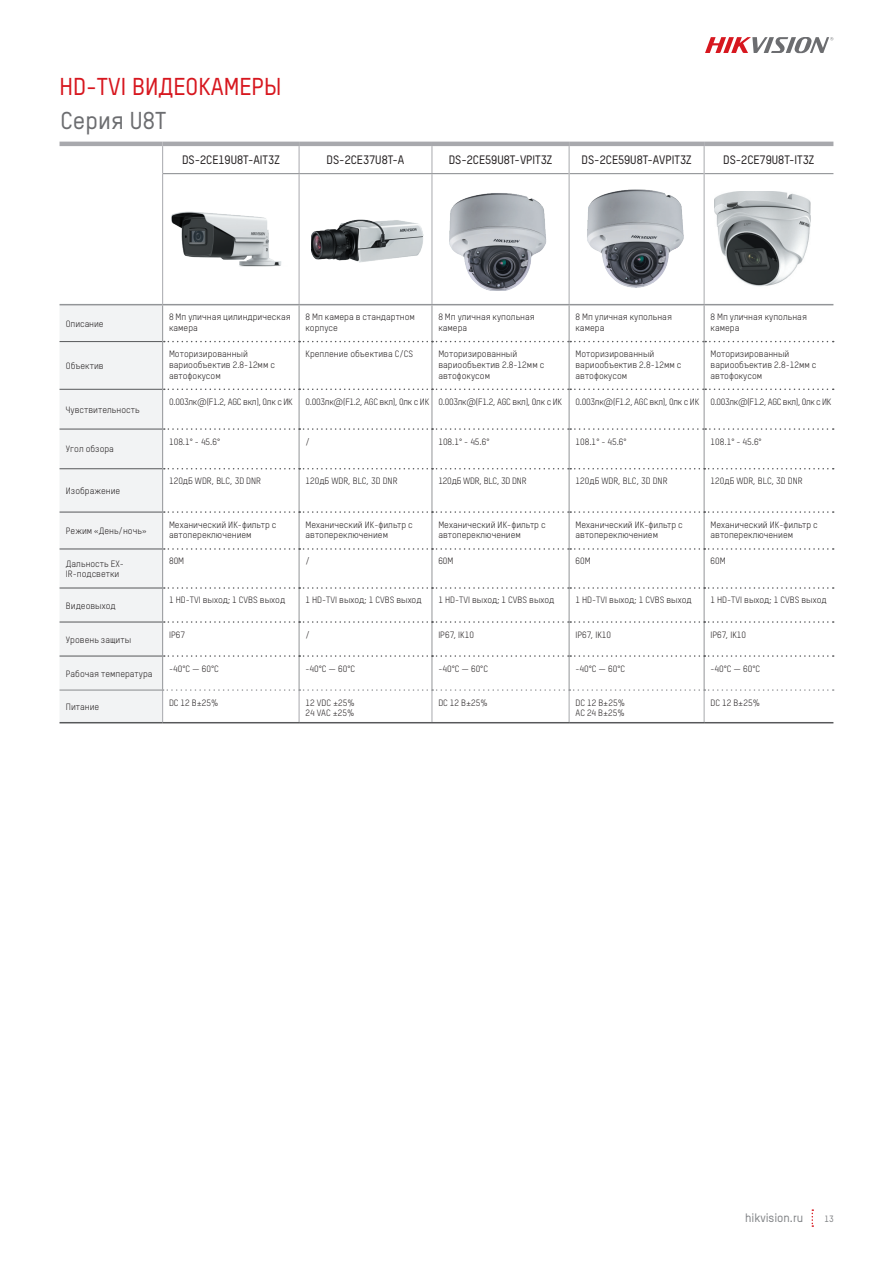
<style>
.page{position:relative;width:893px;height:1263px;background:#fff}
.page>*{position:absolute;margin:0;border:0;box-sizing:border-box;transform-origin:0 0}
.t1{font:500 24px "TSTARPRO";color:#d7171f}
.t2{font:500 24px "TSTARPRO";color:#6c6d70}
.table_header{font:500 12px "TSTARPRO";color:#231f20}
.t3{font:500 12px "TSTARPRO";color:#808285}
.table_body{font:9px/10.8px "TSTARPRO";color:#231f20}
.table_body-2{font:9px "TSTARPRO";letter-spacing:-.03em;color:#231f20}
.table_body-3{font:9px "TSTARPRO";letter-spacing:-.04em;color:#231f20}
.table_body-4{font:9px "TSTARPRO";letter-spacing:-.02em;color:#231f20}
.t4{font:500 9px "TSTARPRO";color:#808285}
</style>
<div class="page">
<svg style="left:705px;top:37px;width:128px;height:16px"></svg>
<svg style="left:811px;top:1209px;width:2px;height:18px"></svg>
<svg style="left:163px;top:174px;width:670px;height:130px"></svg>
<hr style="left:162px;top:174px;width:1px;height:130px;background:#a8a9ad">
<hr style="left:299px;top:174px;width:1px;height:130px;background:#a8a9ad">
<hr style="left:432px;top:174px;width:1px;height:130px;background:#a8a9ad">
<hr style="left:60px;top:142px;width:103px;height:4px;background:#a8a9ad">
<hr style="left:163px;top:142px;width:136px;height:4px;background:#a8a9ad">
<hr style="left:299px;top:142px;width:133px;height:4px;background:#a8a9ad">
<hr style="left:432px;top:142px;width:137px;height:4px;background:#a8a9ad">
<hr style="left:569px;top:142px;width:135px;height:4px;background:#a8a9ad">
<hr style="left:704px;top:142px;width:129px;height:4px;background:#a8a9ad">
<hr style="left:163px;top:304px;width:136px;height:1px;background:#939598">
<hr style="left:299px;top:304px;width:133px;height:1px;background:#939598">
<hr style="left:432px;top:304px;width:137px;height:1px;background:#939598">
<hr style="left:569px;top:304px;width:135px;height:1px;background:#939598">
<hr style="left:704px;top:304px;width:129px;height:1px;background:#939598">
<hr style="left:60px;top:304px;width:103px;height:1px;background:#939598">
<hr style="left:569px;top:174px;width:1px;height:130px;background:#a8a9ad">
<svg style="left:162px;top:144px;width:671px;height:30px"></svg>
<hr style="left:704px;top:174px;width:1px;height:130px;background:#a8a9ad">
<svg style="left:60px;top:305px;width:774px;height:418px"></svg>
<hr style="left:704px;top:722px;width:129px;height:1px;background:#57585a">
<img style="left:170px;top:205px;width:117px;height:78px">
<img style="left:311px;top:201px;width:114px;height:80px">
<img style="left:450px;top:189px;width:108px;height:102px">
<img style="left:587px;top:187px;width:103px;height:102px">
<img style="left:714px;top:191px;width:104px;height:102px">
<p class="t1" style="left:60px;top:70px;width:223px">HD-TVI ВИДЕОКАМЕРЫ</p>
<p class="t2" style="left:61px;top:104px;width:107px">Серия U8T</p>
<p class="table_header" style="left:182px;top:152px;width:99px">DS-2CE19U8T-AIT3Z</p>
<p class="table_header" style="left:327px;top:152px;width:79px">DS-2CE37U8T-A</p>
<p class="table_header" style="left:449px;top:152px;width:105px">DS-2CE59U8T-VPIT3Z</p>
<p class="table_header" style="left:582px;top:152px;width:111px">DS-2CE59U8T-AVPIT3Z</p>
<p class="table_header" style="left:723px;top:152px;width:93px">DS-2CE79U8T-IT3Z</p>
<p class="table_body" style="left:66px;top:318px;width:39px">Описание</p>
<p class="table_body" style="left:169px;top:311px;width:123px">8 Мп уличная цилиндрическая камера</p>
<p class="table_body" style="left:305px;top:311px;width:111px">8 Мп камера в стандартном корпусе</p>
<p class="table_body" style="left:438px;top:311px;width:98px">8 Мп уличная купольная камера</p>
<p class="table_body" style="left:575px;top:311px;width:98px">8 Мп уличная купольная камера</p>
<p class="table_body" style="left:710px;top:311px;width:98px">8 Мп уличная купольная камера</p>
<p class="table_body" style="left:66px;top:360px;width:39px">Объектив</p>
<p class="table_body" style="left:169px;top:348px;width:108px">Моторизированный вариообъектив 2.8-12мм с автофокусом</p>
<p class="table_body" style="left:305px;top:348px;width:109px">Крепление объектива C/CS</p>
<p class="table_body" style="left:438px;top:348px;width:108px">Моторизированный вариообъектив 2.8-12мм с автофокусом</p>
<p class="table_body" style="left:575px;top:348px;width:108px">Моторизированный вариообъектив 2.8-12мм с автофокусом</p>
<p class="table_body" style="left:710px;top:348px;width:108px">Моторизированный вариообъектив 2.8-12мм с автофокусом</p>
<p class="table_body" style="left:66px;top:404px;width:75px">Чувствительность</p>
<p class="table_body-2" style="left:169px;top:396px;width:125px">0.003лк@(F1.2, AGC вкл), 0лк с ИК</p>
<p class="table_body-2" style="left:305px;top:396px;width:125px">0.003лк@(F1.2, AGC вкл), 0лк с ИК</p>
<p class="table_body-2" style="left:438px;top:396px;width:125px">0.003лк@(F1.2, AGC вкл), 0лк с ИК</p>
<p class="table_body-2" style="left:575px;top:396px;width:125px">0.003лк@(F1.2, AGC вкл), 0лк с ИК</p>
<p class="table_body-3" style="left:710px;top:396px;width:122px">0.003лк@(F1.2, AGC вкл), 0лк с ИК</p>
<p class="table_body" style="left:66px;top:443px;width:50px">Угол обзора</p>
<p class="table_body" style="left:66px;top:485px;width:56px">Изображение</p>
<p class="table_body" style="left:169px;top:436px;width:53px">108.1° - 45.6°</p>
<p class="table_body" style="left:305px;top:436px;width:6px">/</p>
<p class="table_body" style="left:438px;top:436px;width:53px">108.1° - 45.6°</p>
<p class="table_body" style="left:575px;top:436px;width:53px">108.1° - 45.6°</p>
<p class="table_body" style="left:710px;top:436px;width:53px">108.1° - 45.6°</p>
<p class="table_body" style="left:169px;top:475px;width:94px">120дБ WDR, BLC, 3D DNR</p>
<p class="table_body" style="left:305px;top:475px;width:94px">120дБ WDR, BLC, 3D DNR</p>
<p class="table_body-4" style="left:438px;top:475px;width:90px">120дБ WDR, BLC, 3D DNR</p>
<p class="table_body" style="left:575px;top:475px;width:94px">120дБ WDR, BLC, 3D DNR</p>
<p class="table_body" style="left:710px;top:475px;width:94px">120дБ WDR, BLC, 3D DNR</p>
<p class="table_body" style="left:66px;top:525px;width:82px">Режим «День/ночь»</p>
<p class="table_body" style="left:169px;top:519px;width:109px">Механический ИК-фильтр с автопереключением</p>
<p class="table_body" style="left:305px;top:519px;width:109px">Механический ИК-фильтр с автопереключением</p>
<p class="table_body" style="left:438px;top:519px;width:109px">Механический ИК-фильтр с автопереключением</p>
<p class="table_body" style="left:575px;top:519px;width:109px">Механический ИК-фильтр с автопереключением</p>
<p class="table_body" style="left:710px;top:519px;width:109px">Механический ИК-фильтр с автопереключением</p>
<p class="table_body" style="left:66px;top:558px;width:59px">Дальность EX-<br>IR-подсветки</p>
<p class="table_body" style="left:169px;top:555px;width:17px">80М</p>
<p class="table_body" style="left:305px;top:555px;width:6px">/</p>
<p class="table_body" style="left:438px;top:555px;width:17px">60М</p>
<p class="table_body" style="left:575px;top:555px;width:17px">60М</p>
<p class="table_body" style="left:710px;top:555px;width:17px">60М</p>
<p class="table_body" style="left:66px;top:599px;width:51px">Видеовыход</p>
<p class="table_body" style="left:169px;top:594px;width:118px">1 HD-TVI выход; 1 CVBS выход</p>
<p class="table_body" style="left:305px;top:594px;width:118px">1 HD-TVI выход; 1 CVBS выход</p>
<p class="table_body" style="left:438px;top:594px;width:118px">1 HD-TVI выход; 1 CVBS выход</p>
<p class="table_body" style="left:575px;top:594px;width:118px">1 HD-TVI выход; 1 CVBS выход</p>
<p class="table_body" style="left:710px;top:594px;width:118px">1 HD-TVI выход; 1 CVBS выход</p>
<p class="table_body" style="left:66px;top:633px;width:67px">Уровень защиты</p>
<p class="table_body" style="left:169px;top:628px;width:17px">IP67</p>
<p class="table_body" style="left:305px;top:628px;width:6px">/</p>
<p class="table_body" style="left:438px;top:628px;width:37px">IP67, IK10</p>
<p class="table_body" style="left:575px;top:628px;width:37px">IP67, IK10</p>
<p class="table_body" style="left:710px;top:628px;width:37px">IP67, IK10</p>
<p class="table_body" style="left:66px;top:668px;width:88px">Рабочая температура</p>
<p class="table_body" style="left:169px;top:662px;width:51px">-40°С — 60°С</p>
<p class="table_body" style="left:305px;top:662px;width:51px">-40°С — 60°С</p>
<p class="table_body" style="left:438px;top:662px;width:51px">-40°С — 60°С</p>
<p class="table_body" style="left:575px;top:662px;width:51px">-40°С — 60°С</p>
<p class="table_body" style="left:710px;top:662px;width:51px">-40°С — 60°С</p>
<p class="table_body" style="left:66px;top:701px;width:35px">Питание</p>
<p class="table_body" style="left:169px;top:696px;width:51px">DC 12 В±25%</p>
<p class="table_body" style="left:305px;top:696px;width:51px">12 VDC ±25%<br>24 VAC ±25%</p>
<p class="table_body" style="left:438px;top:696px;width:51px">DC 12 В±25%</p>
<p class="table_body" style="left:575px;top:696px;width:51px">DC 12 В±25%</p>
<p class="table_body" style="left:575px;top:707px;width:51px">AC 24 В±25%</p>
<p class="table_body" style="left:710px;top:696px;width:51px">DC 12 В±25%</p>
<h2 class="t3" style="left:745px;top:1210px;width:60px">hikvision.ru</h2>
<p class="t4" style="left:824px;top:1212px;width:11px">13</p>
</div>
